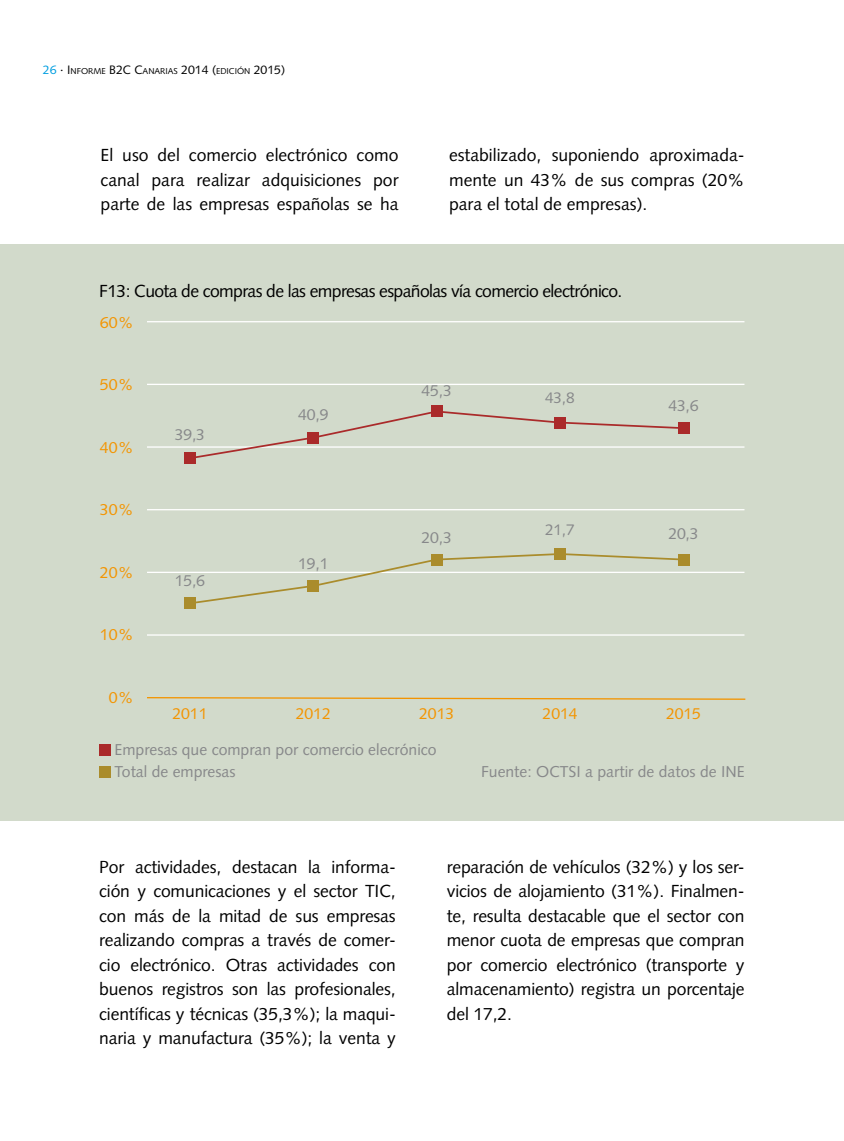
<style>
.page{position:relative;width:844px;height:1141px;background:#fff}
.page>*{position:absolute;margin:0;border:0;box-sizing:border-box;transform-origin:0 0}
.t1{font:17.5px/24.5px "Syntax";letter-spacing:-.005em;color:#000;text-align:justify}
.t2{font:17.5px "Syntax";letter-spacing:-.035em;color:#000}
.t3{font:15.92px "Syntax";color:#f39400}
.t4{font:15.75px "Syntax";color:#87888a}
.t5{font:15.75px "Syntax";color:#f39400}
.t6{font:15.4px "Syntax";color:#87888a}
.t7{font:8.58px "Syntax";color:#000}
.s1{font-size:12.25px;color:#009ee0}
.s2{font-size:12.25px}
</style>
<div class="page">
<hr style="left:843px;top:148px;width:1px;height:577px;background:#d2dacb">
<div style="left:0;top:247px;width:843px;height:571px;background:#d2dacb"></div>
<hr style="left:148px;top:384px;width:595px;height:1px;background:#fff">
<hr style="left:148px;top:321px;width:595px;height:1px;background:#fff">
<hr style="left:148px;top:446px;width:595px;height:2px;background:#fff">
<hr style="left:148px;top:509px;width:595px;height:1px;background:#fff">
<hr style="left:148px;top:572px;width:595px;height:1px;background:#fff">
<hr style="left:148px;top:634px;width:595px;height:2px;background:#fff">
<svg style="left:147px;top:697px;width:598px;height:3px"></svg>
<div style="left:184px;top:598px;width:11px;height:11px;background:#aa8c2c"></div>
<div style="left:554px;top:548px;width:11px;height:12px;background:#aa8c2c"></div>
<div style="left:677px;top:554px;width:12px;height:11px;background:#aa8c2c"></div>
<svg style="left:188px;top:552px;width:497px;height:53px"></svg>
<div style="left:431px;top:406px;width:11px;height:11px;background:#aa2a2a"></div>
<div style="left:677px;top:423px;width:12px;height:11px;background:#aa2a2a"></div>
<div style="left:184px;top:453px;width:11px;height:11px;background:#aa2a2a"></div>
<svg style="left:188px;top:409px;width:497px;height:51px"></svg>
<div style="left:99px;top:766px;width:11px;height:11px;background:#aa8c2c"></div>
<div style="left:99px;top:744px;width:11px;height:11px;background:#aa2a2a"></div>
<p class="t7" style="left:43px;top:66px;width:244px"><span class="s1">26</span> <span class="s2">· I</span> NFORME <span class="s2">B2C C</span>ANARIAS <span class="s2">2014 (</span>EDICIÓN <span class="s2">2015)</span></p>
<p class="t1" style="left:101px;top:143px;width:299px">El uso del comercio electrónico como canal para realizar adquisiciones por parte de las empresas españolas se ha</p>
<p class="t1" style="left:449px;top:143px;width:297px">estabilizado, suponiendo aproximada&shy;mente un 43% de sus compras (20% para el total de empresas).</p>
<p class="t2" style="left:99px;top:281px;width:524px">F13: Cuota de compras de las empresas españolas vía comercio electrónico.</p>
<p class="t3" style="left:100px;top:313px;width:35px">60%</p>
<p class="t3" style="left:100px;top:375px;width:35px">50%</p>
<p class="t3" style="left:100px;top:438px;width:35px">40%</p>
<p class="t3" style="left:100px;top:500px;width:35px">30%</p>
<p class="t3" style="left:100px;top:563px;width:35px">20%</p>
<p class="t3" style="left:100px;top:625px;width:35px">10%</p>
<p class="t3" style="left:109px;top:688px;width:26px">0%</p>
<p class="t4" style="left:175px;top:425px;width:32px">39,3</p>
<p class="t4" style="left:175px;top:571px;width:32px">15,6</p>
<p class="t5" style="left:172px;top:704px;width:37px">2011</p>
<p class="t4" style="left:298px;top:405px;width:32px">40,9</p>
<p class="t4" style="left:298px;top:554px;width:32px">19,1</p>
<p class="t4" style="left:421px;top:381px;width:32px">45,3</p>
<p class="t4" style="left:421px;top:528px;width:32px">20,3</p>
<p class="t6" style="left:545px;top:389px;width:31px">43,8</p>
<p class="t6" style="left:545px;top:521px;width:31px">21,7</p>
<p class="t4" style="left:668px;top:397px;width:32px">43,6</p>
<p class="t4" style="left:668px;top:524px;width:32px">20,3</p>
<p class="t5" style="left:296px;top:704px;width:37px">2012</p>
<p class="t5" style="left:419px;top:704px;width:37px">2013</p>
<p class="t5" style="left:542px;top:704px;width:37px">2014</p>
<p class="t5" style="left:665px;top:704px;width:37px">2015</p>
<p class="t4" style="left:115px;top:740px;width:323px">Empresas que compran por comercio elecrónico</p>
<p class="t4" style="left:115px;top:762px;width:122px">Total de empresas</p>
<p class="t4" style="left:481px;top:762px;width:265px">Fuente: OCTSI a partir de datos de INE</p>
<p class="t1" style="left:99px;top:854px;width:298px">Por actividades, destacan la informa&shy;ción y comunicaciones y el sector TI C, con más de la mitad de sus empresas realizando compras a través de comer&shy;cio electrónico. Otras actividades con buenos registros son las profesionales, científicas y técnicas (35,3%); la maqui&shy;naria y manufactura (35%); la venta y</p>
<p class="t1" style="left:446px;top:854px;width:299px">reparación de vehículos (32%) y los ser&shy;vicios de alojamiento (31%). Finalmen&shy;te, resulta destacable que el sector con menor cuota de empresas que compran por comercio electrónico (transporte y almacenamiento) registra un porcentaje del 17,2.</p>
</div>
